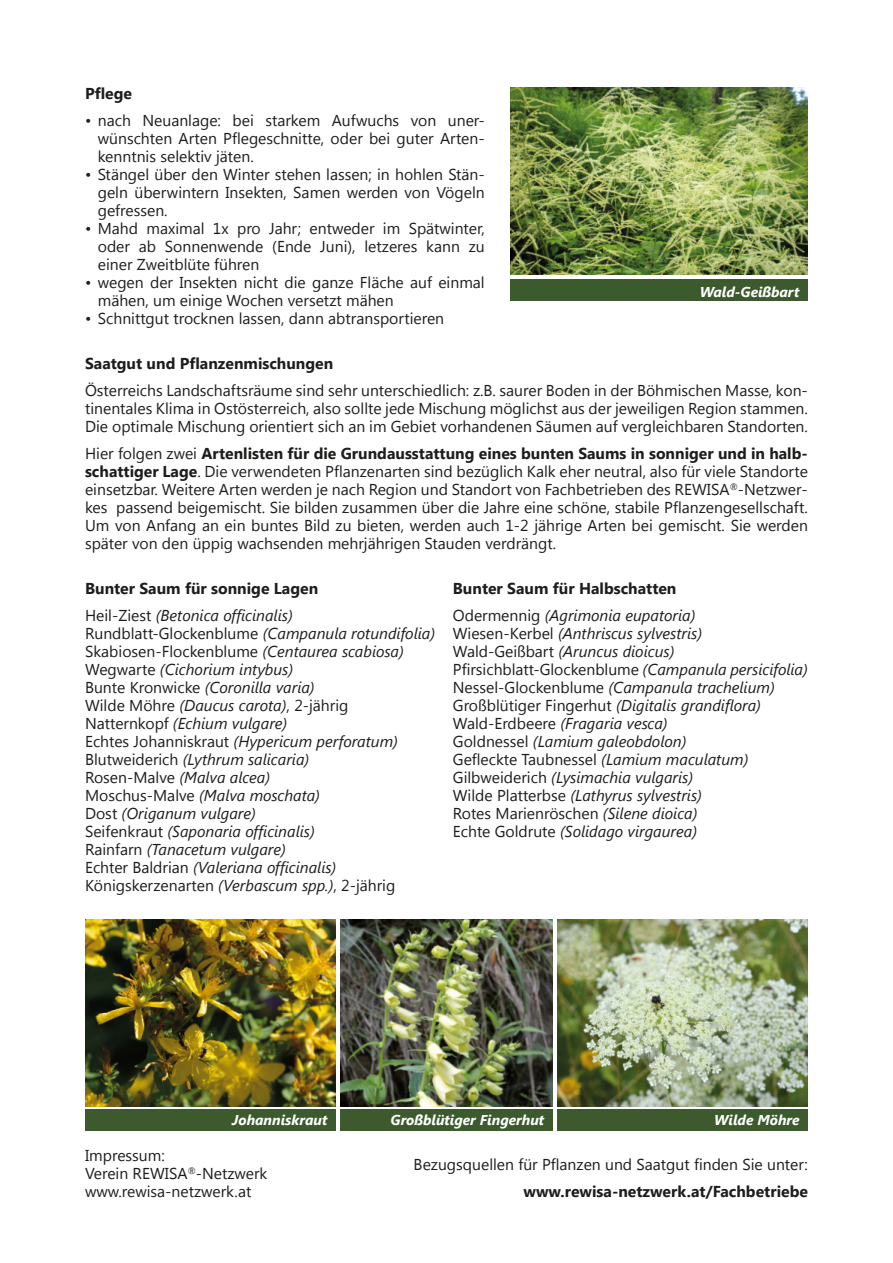
<style>
.page{position:relative;width:893px;height:1263px;background:#fff}
.page>*{position:absolute;margin:0;border:0;box-sizing:border-box;transform-origin:0 0}
.t1{font:15.75px/18px "Segoe UI";color:#1d1d1b;text-align:justify}
.t2{font:italic 15.75px/18px "Segoe UI";color:#1d1d1b}
.t3{font:700 15.75px/27px "Segoe UI";color:#1d1d1b}
.t4{font:italic 700 14.25px "Segoe UI";color:#fff}
.s1{font-weight:700}
.s2{font-weight:400}
.s3{font-weight:400;font-style:italic}
.s4{font-style:normal}
</style>
<div class="page">
<img style="left:557px;top:920px;width:251px;height:187px">
<img style="left:340px;top:920px;width:213px;height:187px">
<img style="left:510px;top:88px;width:298px;height:187px">
<div style="left:557px;top:1109px;width:251px;height:21px;background:#3c5a2e"></div>
<div style="left:340px;top:1109px;width:213px;height:21px;background:#3c5a2e"></div>
<div style="left:85px;top:1109px;width:251px;height:21px;background:#3c5a2e"></div>
<div style="left:510px;top:279px;width:298px;height:21px;background:#3c5a2e"></div>
<img style="left:85px;top:920px;width:251px;height:187px">
<p class="t3" style="left:85px;top:81px;width:48px">Pflege</p>
<p class="t1" style="left:98px;top:113px;width:388px;text-indent:-13px">• nach Neuanlage: bei starkem Aufwuchs von uner&shy;wünschten Arten Pflegeschnitte, oder bei guter Arten&shy;kenntnis selektiv jäten.</p>
<p class="t1" style="left:98px;top:167px;width:388px;text-indent:-13px">• Stängel über den Winter stehen lassen; in hohlen Stän&shy;geln überwintern Insekten, Samen werden von Vögeln gefressen.</p>
<p class="t1" style="left:98px;top:221px;width:388px;text-indent:-13px">• Mahd maximal 1x pro Jahr; entweder im Spätwinter, oder ab Sonnenwende (Ende Juni), letzeres kann zu einer Zweitblüte führen</p>
<p class="t1" style="left:98px;top:275px;width:388px;text-indent:-13px">• wegen der Insekten nicht die ganze Fläche auf einmal mähen, um einige Wochen versetzt mähen</p>
<p class="t1" style="left:85px;top:311px;width:361px">• Schnittgut trocknen lassen, dann abtransportieren</p>
<p class="t3" style="left:85px;top:351px;width:250px">Saatgut und Pflanzenmischungen</p>
<p class="t1" style="left:85px;top:383px;width:724px">Österreichs Landschaftsräume sind sehr unterschiedlich: z.B. saurer Boden in der Böhmischen Masse, kon&shy;tinentales Klima in Ostösterreich, also sollte jede Mischung möglichst aus der jeweiligen Region stammen.<br>Die optimale Mischung orientiert sich an im Gebiet vorhandenen Säumen auf vergleichbaren Standorten.</p>
<p class="t1" style="left:85px;top:446px;width:724px">Hier folgen zwei <span class="s1">Artenlisten für die Grundausstattung eines bunten Saums in sonniger und in halb&shy;schattiger Lage</span>. Die verwendeten Pflanzenarten sind bezüglich Kalk eher neutral, also für viele Standorte einsetzbar. Weitere Arten werden je nach Region und Standort von Fachbetrieben des REWISA<sup>®</sup>-Netzwer&shy;kes passend beigemischt. Sie bilden zusammen über die Jahre eine schöne, stabile Pflanzengesellschaft.<br>Um von Anfang an ein buntes Bild zu bieten, werden auch 1-2 jährige Arten bei gemischt. Sie werden später von den üppig wachsenden mehrjährigen Stauden verdrängt.</p>
<p class="t3" style="left:85px;top:576px;width:235px">Bunter Saum für sonnige Lagen<br><span class="s2">Heil-Ziest</span> <span class="s3">(Betonica officinalis)</span></p>
<p class="t2" style="left:85px;top:626px;width:352px"><span class="s4">Rundblatt-Glockenblume</span> (Campanula rotundifolia)<br><span class="s4">Skabiosen-Flockenblume</span> (Centaurea scabiosa)<br><span class="s4">Wegwarte</span> (Cichorium intybus)<br><span class="s4">Bunte Kronwicke</span> (Coronilla varia)<br><span class="s4">Wilde Möhre</span> (Daucus carota)<span class="s4">, 2-jährig Natternkopf</span> (Echium vulgare)<br><span class="s4">Echtes Johanniskraut</span> (Hypericum perforatum)<br><span class="s4">Blutweiderich</span> (Lythrum salicaria)<br><span class="s4">Rosen-Malve</span> (Malva alcea)<br><span class="s4">Moschus-Malve</span> (Malva moschata)<br><span class="s4">Dost</span> (Origanum vulgare)<br><span class="s4">Seifenkraut</span> (Saponaria officinalis)<br><span class="s4">Rainfarn</span> (Tanacetum vulgare)<br><span class="s4">Echter Baldrian</span> (Valeriana officinalis)<br><span class="s4">Königskerzenarten</span> (Verbascum spp.)<span class="s4">, 2-jährig</span></p>
<p class="t4" style="left:700px;top:287px;width:101px">Wald-Geißbart</p>
<p class="t3" style="left:453px;top:576px;width:244px">Bunter Saum für Halbschatten<br><span class="s2">Odermennig</span> <span class="s3">(Agrimonia eupatoria)</span></p>
<p class="t2" style="left:453px;top:626px;width:357px"><span class="s4">Wiesen-Kerbel</span> (Anthriscus sylvestris)<br><span class="s4">Wald-Geißbart</span> (Aruncus dioicus)<br><span class="s4">Pfirsichblatt-Glockenblume</span> (Campanula persicifolia)<br><span class="s4">Nessel-Glockenblume</span> (Campanula trachelium)<br><span class="s4">Großblütiger Fingerhut</span> (Digitalis grandiflora)<br><span class="s4">Wald-Erdbeere</span> (Fragaria vesca)<br><span class="s4">Goldnessel</span> (Lamium galeobdolon)<br><span class="s4">Gefleckte Taubnessel</span> (Lamium maculatum)<br><span class="s4">Gilbweiderich</span> (Lysimachia vulgaris)<br><span class="s4">Wilde Platterbse</span> (Lathyrus sylvestris)<br><span class="s4">Rotes Marienröschen</span> (Silene dioica)<br><span class="s4">Echte Goldrute</span> (Solidago virgaurea)</p>
<p class="t4" style="left:232px;top:1115px;width:97px">Johanniskraut</p>
<p class="t4" style="left:391px;top:1115px;width:155px">Großblütiger Fingerhut</p>
<p class="t4" style="left:714px;top:1115px;width:87px">Wilde Möhre</p>
<p class="t1" style="left:85px;top:1148px;width:184px;text-align:left">Impressum:<br>Verein REWISA<sup>®</sup>-Netzwerk www.rewisa-netzwerk.at</p>
<p class="t1" style="left:414px;top:1157px;width:396px">Bezugsquellen für Pflanzen und Saatgut finden Sie unter:</p>
<p class="t3" style="left:523px;top:1179px;width:286px">www.rewisa-netzwerk.at/Fachbetriebe</p>
</div>
